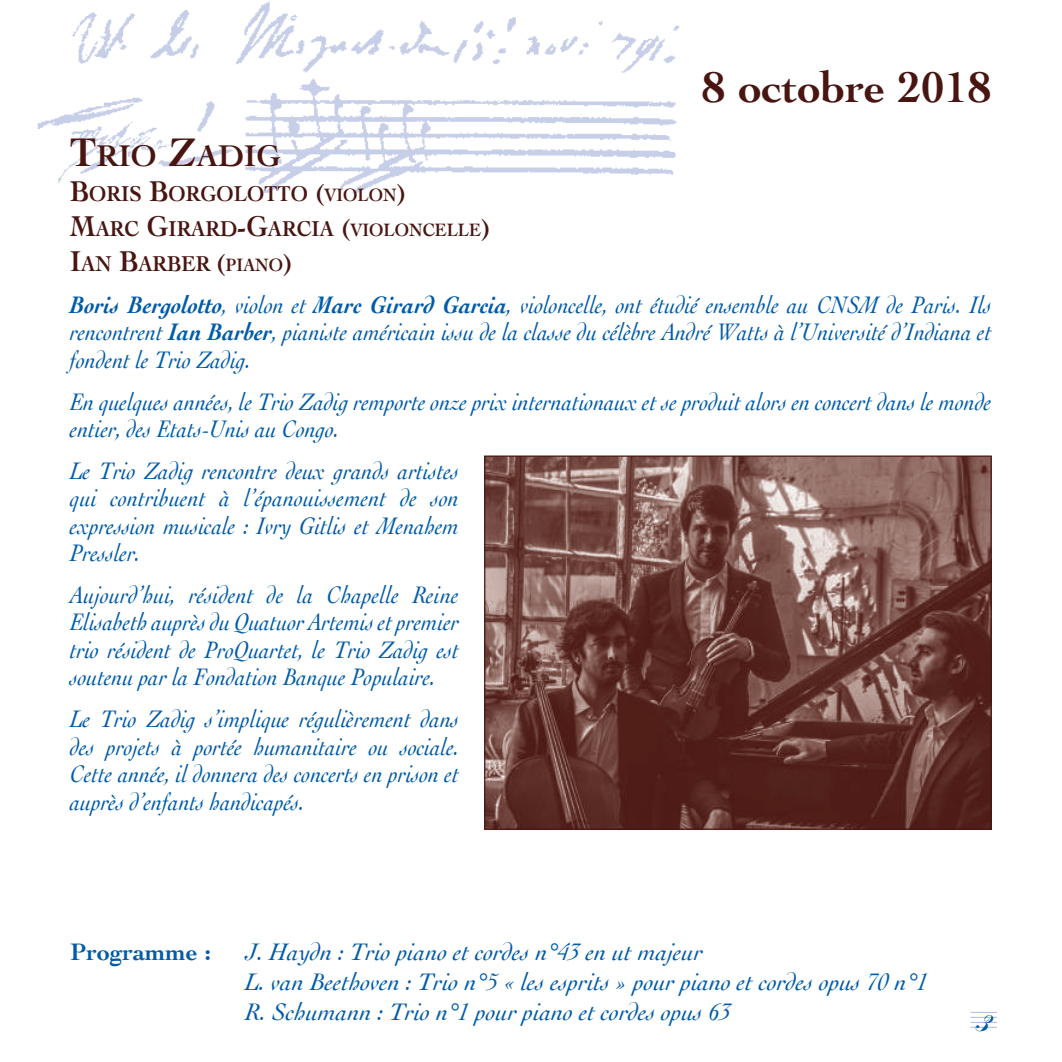
<style>
.page{position:relative;width:1062px;height:1062px;background:#fff}
.page>*{position:absolute;margin:0;border:0;box-sizing:border-box;transform-origin:0 0}
.t1{font:700 45px "Cochin";color:#491511}
.t2{font:700 31.5px "Cochin";color:#491511}
.t3{font:900 27.5px "Kuenstler Script";color:#015ba9}
.t4{font:italic 25px/27.5px "Cochin";color:#015ba9;text-align:justify;scale:.9 1}
.t5{font:italic 25px/30px "Cochin";color:#015ba9}
.t6{font:700 25px "Cochin";color:#015ba9}
.t7{font:700 22.5px/35px "Cochin";color:#491511;scale:.9 1}
.s1{font-size:41.75px}
.s2{font-size:30px}
.s3{font-size:25px}
.s4{font-size:18.75px}
.s5{font-weight:700}
</style>
<div class="page">
<img style="left:37px;top:1px;width:643px;height:192px">
<svg style="left:970px;top:1012px;width:27px;height:16px"></svg>
<img style="left:486px;top:457px;width:503px;height:371px">
<h1 class="t1" style="left:702px;top:57px;width:291px">8 octobre 2018</h1>
<p class="t2" style="left:70px;top:135px;width:212px"><span class="s1">T</span>RIO <span class="s1">Z</span>ADIG</p>
<p class="t7" style="left:70px;top:175px;width:468px"><span class="s2">B</span>ORIS <span class="s2">B</span>ORGOLOTTO <span class="s3">(</span><span class="s4">VIOLON</span><span class="s3">)<br></span><span class="s2">M</span>ARC <span class="s2">G</span>IRARD<span class="s2">-G</span>ARCIA <span class="s3">(</span><span class="s4">VIOLONCELLE</span><span class="s3">)<br></span><span class="s2">I</span>AN <span class="s2">B</span>ARBER <span class="s3">(</span><span class="s4">PIANO</span><span class="s3">)</span></p>
<p class="t4" style="left:70px;top:290px;width:1025px"><span class="s5">Boris Bergolotto</span>, violon et <span class="s5">Marc Girard Garcia</span>, violoncelle, ont étudié ensemble au CNSM de Paris. Ils rencontrent <span class="s5">Ian Barber</span>, pianiste américain issu de la classe du célèbre André Watts à l’Université d’Indiana et fondent le Trio Zadig.</p>
<p class="t4" style="left:70px;top:386px;width:1025px">En quelques années, le Trio Zadig remporte onze prix internationaux et se produit alors en concert dans le monde entier, des Etats-Unis au Congo.</p>
<p class="t4" style="left:70px;top:455px;width:434px">Le Trio Zadig rencontre deux grands artistes qui contribuent à l’épanouissement de son expression musicale : Ivry Gitlis et Menahem Pressler.</p>
<p class="t4" style="left:70px;top:580px;width:433px">Aujourd’hui, résident de la Chapelle Reine Elisabeth auprès du Quatuor Artemis et premier trio résident de ProQuartet, le Trio Zadig est soutenu par la Fondation Banque Populaire.</p>
<p class="t4" style="left:70px;top:704px;width:434px">Le Trio Zadig s’implique régulièrement dans des projets à portée humanitaire ou sociale.<br>Cette année, il donnera des concerts en prison et auprès d’enfants handicapés.</p>
<p class="t6" style="left:70px;top:935px;width:142px">Programme :</p>
<p class="t5" style="left:245px;top:935px;width:684px">J. Haydn : Trio piano et cordes n°43 en ut majeur<br>L. van Beethoven : Trio n°5 « les esprits » pour piano et cordes opus 70 n°1<br>R. Schumann : Trio n°1 pour piano et cordes opus 63</p>
<p class="t3" style="left:976px;top:1004px;width:17px">3</p>
</div>
